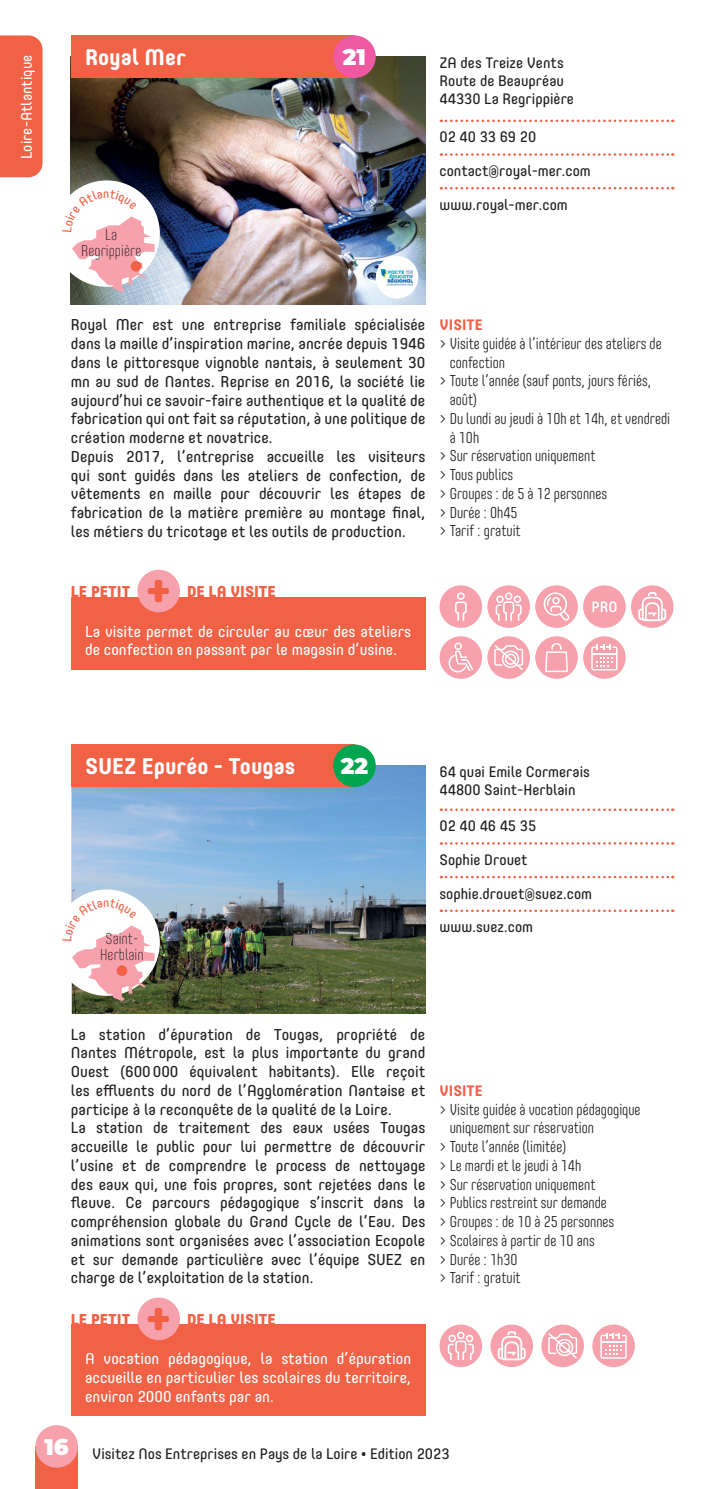
<style>
.page{position:relative;width:709px;height:1489px;background:#fff}
.page>*{position:absolute;margin:0;border:0;box-sizing:border-box;transform-origin:0 0}
.t1{font:800 45px "Core Mellow 75";color:#f16146}
.t2{font:700 22.5px "Core Mellow 65";color:#fff}
.t3{font:900 22.5px "Montserrat";color:#fff}
.t4{font:15.5px/18.8px "Core Mellow 45";color:#231f20}
.t5{font:300 15.5px "Core Mellow 37 Cn";color:#231f20}
.t6{font:15.5px/18.8px "Core Mellow 45";color:#fff}
.t7{font:800 15.5px "Core Mellow 75";color:#f16146}
.t8{font:200 15.5px/15.5px "Core Mellow 27 Cn";color:#231f20;text-align:center}
.t9{font:15px/18px "Core Mellow 45";color:#231f20}
.t10{font:15px "Core Mellow 45";color:#fff}
.t11{font:700 15px "Core Mellow 65";color:#f16146}
</style>
<div class="page">
<div style="left:35px;top:1446px;width:43px;height:42px;background:#f16146"></div>
<div style="left:35px;top:1424px;width:43px;height:43px;background:#f6a1ab;border-radius:50%"></div>
<img style="left:71px;top:57px;width:354px;height:248px">
<div style="left:71px;top:35px;width:283px;height:43px;background:#f16146"></div>
<div style="left:333px;top:35px;width:43px;height:43px;background:#ef59a1;border-radius:50%"></div>
<svg style="left:441px;top:120px;width:232px;height:2px"></svg>
<svg style="left:441px;top:153px;width:232px;height:3px"></svg>
<svg style="left:441px;top:187px;width:232px;height:2px"></svg>
<div style="left:54px;top:180px;width:106px;height:107px;background:#fff;border-radius:50%"></div>
<div style="left:0;top:35px;width:43px;height:142px;background:#f16146"></div>
<div style="left:71px;top:596px;width:354px;height:73px;background:#f16146"></div>
<div style="left:137px;top:569px;width:43px;height:43px;background:#f6a1ab;border-radius:50%"></div>
<div style="left:583px;top:585px;width:42px;height:43px;background:#f6a1ab;border-radius:50%"></div>
<svg style="left:592px;top:601px;width:24px;height:11px"></svg>
<div style="left:439px;top:585px;width:43px;height:43px;background:#f6a1ab;border-radius:50%"></div>
<svg style="left:455px;top:594px;width:12px;height:26px"></svg>
<div style="left:487px;top:585px;width:43px;height:43px;background:#f6a1ab;border-radius:50%"></div>
<svg style="left:495px;top:592px;width:27px;height:28px"></svg>
<div style="left:535px;top:585px;width:43px;height:43px;background:#f6a1ab;border-radius:50%"></div>
<svg style="left:543px;top:592px;width:26px;height:29px"></svg>
<div style="left:631px;top:585px;width:42px;height:43px;background:#f6a1ab;border-radius:50%"></div>
<svg style="left:638px;top:592px;width:28px;height:29px"></svg>
<div style="left:439px;top:636px;width:43px;height:42px;background:#f6a1ab;border-radius:50%"></div>
<svg style="left:448px;top:642px;width:25px;height:30px"></svg>
<div style="left:487px;top:636px;width:43px;height:42px;background:#f6a1ab;border-radius:50%"></div>
<svg style="left:494px;top:645px;width:29px;height:25px"></svg>
<div style="left:535px;top:636px;width:43px;height:42px;background:#f6a1ab;border-radius:50%"></div>
<svg style="left:545px;top:643px;width:23px;height:29px"></svg>
<div style="left:583px;top:636px;width:42px;height:42px;background:#f6a1ab;border-radius:50%"></div>
<svg style="left:591px;top:644px;width:26px;height:26px"></svg>
<img style="left:72px;top:765px;width:353px;height:248px">
<div style="left:71px;top:744px;width:283px;height:43px;background:#f16146"></div>
<div style="left:333px;top:744px;width:43px;height:43px;background:#00a54f;border-radius:50%"></div>
<svg style="left:441px;top:808px;width:232px;height:3px"></svg>
<svg style="left:441px;top:842px;width:232px;height:2px"></svg>
<svg style="left:441px;top:875px;width:232px;height:3px"></svg>
<svg style="left:441px;top:909px;width:232px;height:3px"></svg>
<div style="left:54px;top:889px;width:106px;height:106px;background:#fff;border-radius:50%"></div>
<div style="left:71px;top:1324px;width:354px;height:91px;background:#f16146"></div>
<div style="left:137px;top:1297px;width:43px;height:42px;background:#f6a1ab;border-radius:50%"></div>
<div style="left:439px;top:1324px;width:43px;height:42px;background:#f6a1ab;border-radius:50%"></div>
<svg style="left:448px;top:1331px;width:26px;height:28px"></svg>
<div style="left:490px;top:1324px;width:43px;height:42px;background:#f6a1ab;border-radius:50%"></div>
<svg style="left:498px;top:1331px;width:27px;height:29px"></svg>
<div style="left:541px;top:1324px;width:43px;height:42px;background:#f6a1ab;border-radius:50%"></div>
<svg style="left:548px;top:1333px;width:29px;height:25px"></svg>
<div style="left:592px;top:1324px;width:43px;height:42px;background:#f6a1ab;border-radius:50%"></div>
<svg style="left:600px;top:1333px;width:26px;height:25px"></svg>
<div style="left:376px;top:256px;width:42px;height:42px;background:#fff;border-radius:50%"></div>
<img style="left:381px;top:269px;width:32px;height:17px">
<svg style="left:70px;top:190px;width:84px;height:102px"></svg>
<svg style="left:71px;top:898px;width:83px;height:103px"></svg>
<p class="t10" style="left:15px;top:159px;width:106px;rotate:-90deg">Loire-Atlantique</p>
<h2 class="t2" style="left:85px;top:40px;width:102px">Royal Mer</h2>
<h2 class="t3" style="left:343px;top:40px;width:25px">21</h2>
<p class="t8" style="left:81px;top:227px;width:62px">La<br>Regrippière</p>
<p class="t9" style="left:439px;top:53px;width:136px">ZA des Treize Vents<br>Route de Beaupréau<br>44330 La Regrippière</p>
<p class="t9" style="left:439px;top:127px;width:98px">02 40 33 69 20</p>
<p class="t9" style="left:439px;top:161px;width:153px">contact@royal-mer.com</p>
<p class="t9" style="left:439px;top:195px;width:130px">www.royal-mer.com</p>
<p class="t4" style="left:71px;top:315px;width:356px">Royal Mer est une entreprise familiale spécialisée dans la maille d’inspiration marine, ancrée depuis 1946 dans le pittoresque vignoble nantais, à seulement 30 mn au sud de Nantes. Reprise en 2016, la société lie aujourd’hui ce savoir-faire authentique et la qualité de fabrication qui ont fait sa réputation, à une politique de création moderne et novatrice.<br>Depuis 2017, l’entreprise accueille les visiteurs qui sont guidés dans les ateliers de confection, de vêtements en maille pour découvrir les étapes de fabrication de la matière première au montage final, les métiers du tricotage et les outils de production.</p>
<p class="t11" style="left:439px;top:313px;width:44px">VISITE</p>
<p class="t5" style="left:439px;top:332px;width:224px">&gt; Visite guidée à l’intérieur des ateliers de</p>
<p class="t5" style="left:450px;top:351px;width:57px">confection</p>
<p class="t5" style="left:439px;top:369px;width:213px">&gt; Toute l’année (sauf ponts, jours fériés,</p>
<p class="t5" style="left:450px;top:388px;width:29px">août)</p>
<p class="t5" style="left:439px;top:407px;width:232px">&gt; Du lundi au jeudi à 10h et 14h, et vendredi</p>
<p class="t5" style="left:450px;top:426px;width:31px">à 10h</p>
<p class="t5" style="left:439px;top:444px;width:157px">&gt; Sur réservation uniquement</p>
<p class="t5" style="left:439px;top:463px;width:75px">&gt; Tous publics</p>
<p class="t5" style="left:439px;top:482px;width:169px">&gt; Groupes : de 5 à 12 personnes</p>
<p class="t5" style="left:439px;top:501px;width:80px">&gt; Durée : 0h45</p>
<p class="t5" style="left:439px;top:519px;width:83px">&gt; Tarif : gratuit</p>
<p class="t7" style="left:71px;top:579px;width:61px">LE PETIT</p>
<h1 class="t1" style="left:146px;top:556px;width:26px">+</h1>
<p class="t7" style="left:187px;top:579px;width:90px">DE LA VISITE</p>
<p class="t6" style="left:85px;top:621px;width:327px">La visite permet de circuler au cœur des ateliers de confection en passant par le magasin d’usine.</p>
<h2 class="t2" style="left:85px;top:749px;width:212px">SUEZ Epuréo - Tougas</h2>
<h2 class="t3" style="left:341px;top:749px;width:29px">22</h2>
<p class="t8" style="left:100px;top:930px;width:45px">Saint-<br>Herblain</p>
<p class="t9" style="left:439px;top:762px;width:152px">64 quai Emile Cormerais<br>44800 Saint-Herblain</p>
<p class="t9" style="left:439px;top:816px;width:98px">02 40 46 45 35</p>
<p class="t9" style="left:439px;top:850px;width:90px">Sophie Drouet</p>
<p class="t9" style="left:439px;top:883px;width:154px">sophie.drouet@suez.com</p>
<p class="t9" style="left:439px;top:917px;width:95px">www.suez.com</p>
<p class="t4" style="left:71px;top:1023px;width:356px">La station d’épuration de Tougas, propriété de Nantes Métropole, est la plus importante du grand Ouest (600000 équivalent habitants). Elle reçoit les effluents du nord de l’Agglomération Nantaise et participe à la reconquête de la qualité de la Loire.<br>La station de traitement des eaux usées Tougas accueille le public pour lui permettre de découvrir l’usine et de comprendre le process de nettoyage des eaux qui, une fois propres, sont rejetées dans le fleuve. Ce parcours pédagogique s’inscrit dans la compréhension globale du Grand Cycle de l’Eau. Des animations sont organisées avec l’association Ecopole et sur demande particulière avec l’équipe SUEZ en charge de l’exploitation de la station.</p>
<p class="t7" style="left:71px;top:1307px;width:61px">LE PETIT</p>
<h1 class="t1" style="left:146px;top:1283px;width:26px">+</h1>
<p class="t7" style="left:187px;top:1307px;width:90px">DE LA VISITE</p>
<p class="t6" style="left:85px;top:1348px;width:327px;text-align:justify">A vocation pédagogique, la station d’épuration accueille en particulier les scolaires du territoire, environ 2000 enfants par an.</p>
<p class="t11" style="left:439px;top:1079px;width:44px">VISITE</p>
<p class="t5" style="left:439px;top:1097px;width:203px">&gt; Visite guidée à vocation pédagogique</p>
<p class="t5" style="left:450px;top:1116px;width:146px">uniquement sur réservation</p>
<p class="t5" style="left:439px;top:1135px;width:128px">&gt; Toute l’année (limitée)</p>
<p class="t5" style="left:439px;top:1153px;width:143px">&gt; Le mardi et le jeudi à 14h</p>
<p class="t5" style="left:439px;top:1172px;width:157px">&gt; Sur réservation uniquement</p>
<p class="t5" style="left:439px;top:1191px;width:169px">&gt; Publics restreint sur demande</p>
<p class="t5" style="left:439px;top:1210px;width:176px">&gt; Groupes : de 10 à 25 personnes</p>
<p class="t5" style="left:439px;top:1228px;width:157px">&gt; Scolaires à partir de 10 ans</p>
<p class="t5" style="left:439px;top:1247px;width:80px">&gt; Durée : 1h30</p>
<p class="t5" style="left:439px;top:1266px;width:83px">&gt; Tarif : gratuit</p>
<p class="t9" style="left:45px;top:1443px;width:406px"><sup>16</sup> Visitez Nos Entreprises en Pays de la Loire • Edition 2023</p>
</div>
